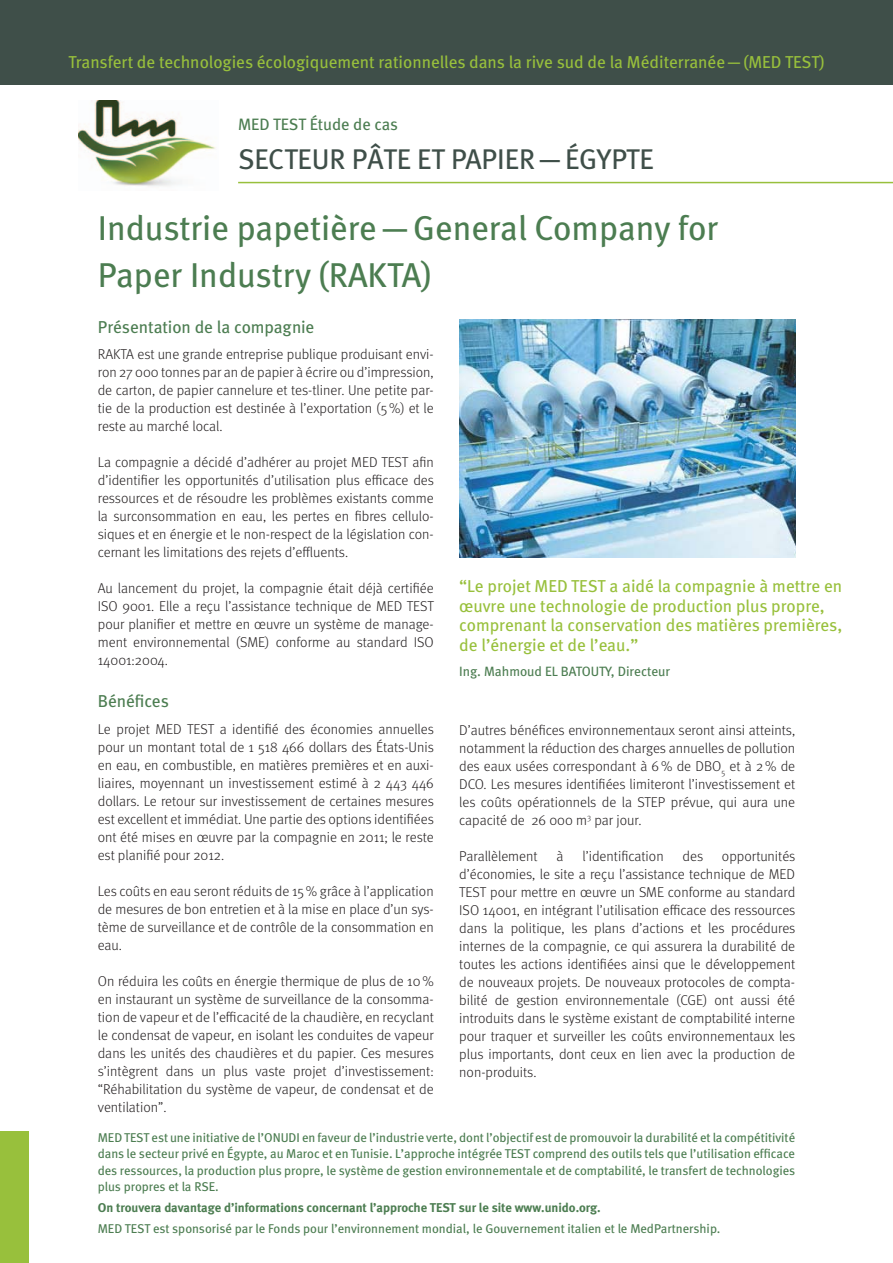
<style>
.page{position:relative;width:893px;height:1263px;background:#fff}
.page>*{position:absolute;margin:0;border:0;box-sizing:border-box;transform-origin:0 0}
.t1{font:34.5px/46.5px "Meta";color:#4c7d51}
.t2{font:28.5px "Meta";color:#3f4f49}
.t3{font:17.25px/19.5px "Meta";color:#98c03c}
.t4{font:17.25px "Meta";letter-spacing:-.005em;color:#4c7d51}
.t5{font:16.5px "Meta";color:#4c7d51}
.t6{font:300 14.25px/18px "Meta OT";color:#231f20;text-align:justify}
.t7{font:13.5px "Meta";color:#4c7d51}
.t8{font:12.75px/16.5px "Meta";color:#4c7d51;text-align:justify}
.t9{font:700 12.75px "Meta";color:#4c7d51}
</style>
<div class="page">
<div style="left:0;top:0;width:893px;height:84px;background:#3f4f49"></div>
<div style="left:0;top:1132px;width:29px;height:131px;background:#98c03c"></div>
<img style="left:79px;top:101px;width:137px;height:85px">
<hr style="left:238px;top:182px;width:655px;height:1px;background:#98c03c">
<img style="left:459px;top:320px;width:336px;height:238px">
<p class="t3" style="left:68px;top:53px;width:757px">Transfert de technologies écologiquement rationnelles dans la rive sud de la Méditerranée—(MED TEST)</p>
<p class="t5" style="left:238px;top:115px;width:161px">MED TEST Étude de cas</p>
<h2 class="t2" style="left:238px;top:142px;width:417px">SECTEUR PÂTE ET PAPIER—ÉGYPTE</h2>
<h1 class="t1" style="left:98px;top:205px;width:622px">Industrie papetière—General Company for<br>Paper Industry (RAKTA)</h1>
<p class="t4" style="left:98px;top:317px;width:218px">Présentation de la compagnie</p>
<p class="t6" style="left:98px;top:346px;width:337px">RAKTA est une grande entreprise publique produisant envi&shy;ron 27 000 tonnes par an de papier à écrire ou d’impression, de carton, de papier cannelure et tes-tliner. Une petite par&shy;tie de la production est destinée à l’exportation (5%) et le reste au marché local.</p>
<p class="t6" style="left:98px;top:454px;width:338px">La compagnie a décidé d’adhérer au projet MED TEST afin d’identifier les opportunités d’utilisation plus efficace des ressources et de résoudre les problèmes existants comme la surconsommation en eau, les pertes en fibres cellulo&shy;siques et en énergie et le non-respect de la législation con&shy;cernant les limitations des rejets d’effluents.</p>
<p class="t6" style="left:98px;top:580px;width:337px">Au lancement du projet, la compagnie était déjà certifiée ISO 9001. Elle a reçu l’assistance technique de MED TEST pour planifier et mettre en œuvre un système de manage&shy;ment environnemental (SME) conforme au standard ISO 14001:2004.</p>
<p class="t4" style="left:98px;top:691px;width:73px">Bénéfices</p>
<p class="t6" style="left:98px;top:720px;width:338px">Le projet MED TEST a identifié des économies annuelles pour un montant total de 1 518 466 dollars des États-Unis en eau, en combustible, en matières premières et en auxi&shy;liaires, moyennant un investissement estimé à 2 443 446 dollars. Le retour sur investissement de certaines mesures est excellent et immédiat. Une partie des options identifiées ont été mises en œuvre par la compagnie en 2011; le reste est planifié pour 2012.</p>
<p class="t6" style="left:98px;top:882px;width:337px">Les coûts en eau seront réduits de 15% grâce à l’application de mesures de bon entretien et à la mise en place d’un sys&shy;tème de surveillance et de contrôle de la consommation en eau.</p>
<p class="t6" style="left:98px;top:972px;width:338px">On réduira les coûts en énergie thermique de plus de 10% en instaurant un système de surveillance de la consomma&shy;tion de vapeur et de l’efficacité de la chaudière, en recyclant le condensat de vapeur, en isolant les conduites de vapeur dans les unités des chaudières et du papier. Ces mesures s’intègrent dans un plus vaste projet d’investissement: “Réhabilitation du système de vapeur, de condensat et de ventilation”.</p>
<p class="t3" style="left:459px;top:576px;width:385px">“Le projet MED TEST a aidé la compagnie à mettre en œuvre une technologie de production plus propre, comprenant la conservation des matières premières, de l’énergie et de l’eau.”</p>
<p class="t7" style="left:459px;top:663px;width:212px">Ing. Mahmoud EL BATOUTY, Directeur</p>
<p class="t6" style="left:459px;top:721px;width:338px">D’autres bénéfices environnementaux seront ainsi atteints, notamment la réduction des charges annuelles de pollution des eaux usées correspondant à 6% de DBO<sub>5</sub> et à 2% de DCO. Les mesures identifiées limiteront l’investissement et les coûts opérationnels de la STEP prévue, qui aura une capacité de 26 000 m<sup>3</sup> par jour.</p>
<p class="t6" style="left:459px;top:847px;width:80px">Parallèlement</p>
<p class="t6" style="left:556px;top:847px;width:9px">à</p>
<p class="t6" style="left:582px;top:847px;width:83px">l’identification</p>
<p class="t6" style="left:683px;top:847px;width:22px">des</p>
<p class="t6" style="left:459px;top:847px;width:338px;text-indent:263px">opportunités d’économies, le site a reçu l’assistance technique de MED TEST pour mettre en œuvre un SME conforme au standard ISO 14001, en intégrant l’utilisation efficace des ressources dans la politique, les plans d’actions et les procédures internes de la compagnie, ce qui assurera la durabilité de toutes les actions identifiées ainsi que le développement de nouveaux projets. De nouveaux protocoles de compta&shy;bilité de gestion environnementale (CGE) ont aussi été introduits dans le système existant de comptabilité interne pour traquer et surveiller les coûts environnementaux les plus importants, dont ceux en lien avec la production de non-produits.</p>
<p class="t8" style="left:98px;top:1129px;width:699px">MED TEST est une initiative de l’ONUDI en faveur de l’industrie verte, dont l’objectif est de promouvoir la durabilité et la compétitivité dans le secteur privé en Égypte, au Maroc et en Tunisie. L’approche intégrée TEST comprend des outils tels que l’utilisation efficace des ressources, la production plus propre, le système de gestion environnementale et de comptabilité, le transfert de technologies plus propres et la RSE.</p>
<p class="t9" style="left:98px;top:1200px;width:504px">On trouvera davantage d’informations concernant l’approche TEST sur le site www.unido.org.</p>
<p class="t8" style="left:98px;top:1220px;width:624px">MED TEST est sponsorisé par le Fonds pour l’environnement mondial, le Gouvernement italien et le MedPartnership.</p>
</div>
